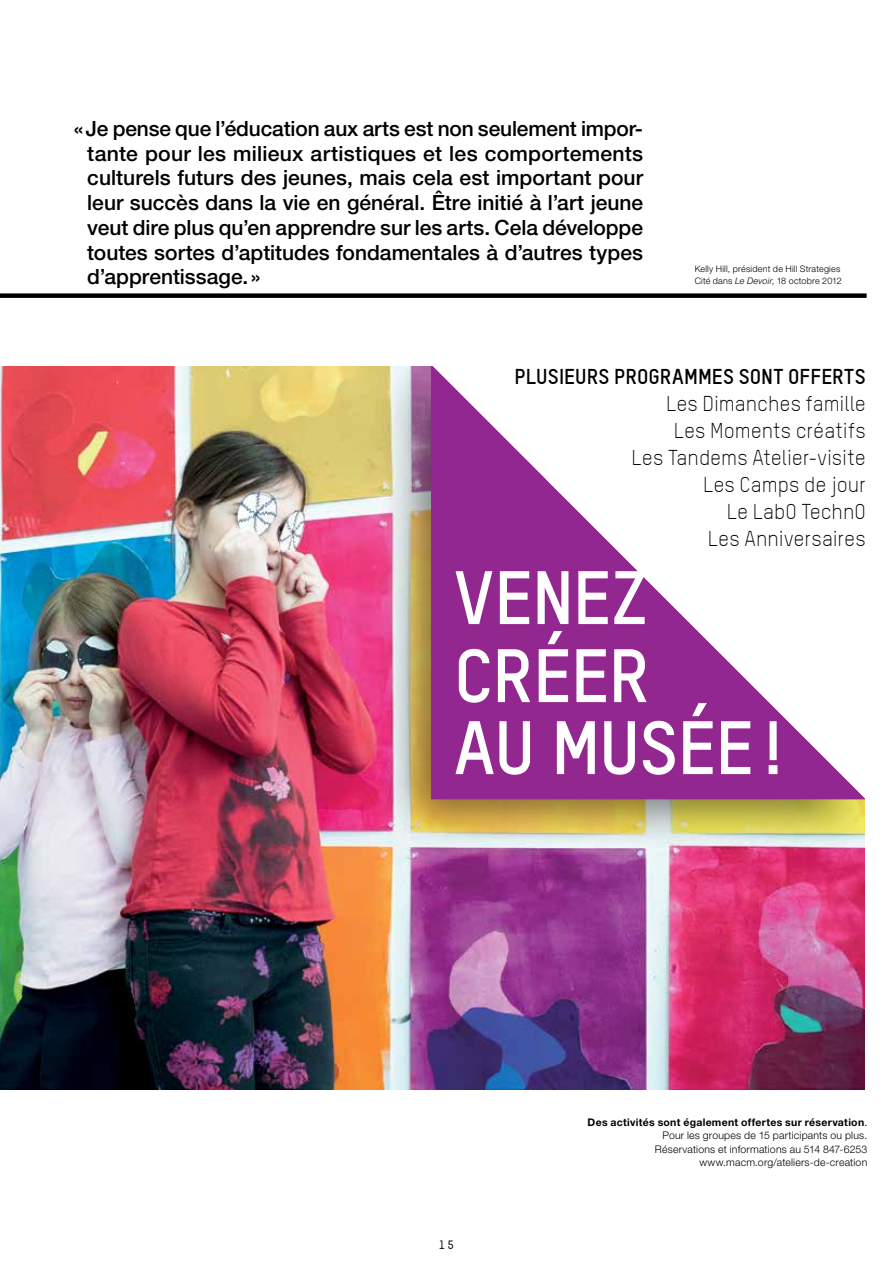
<style>
.page{position:relative;width:893px;height:1263px;background:#fff}
.page>*{position:absolute;margin:0;border:0;box-sizing:border-box;transform-origin:0 0}
.t1{font:700 74.1px/75px "TSTAR";letter-spacing:-.01em;color:#fff}
.t2{font:500 21px/24.8px "Helvetica Neue LT Pro";color:#000;text-align:justify}
.t3{font:300 21px/27px "TSTAR";color:#000;text-align:right}
.t4{font:700 21px "TSTAR";letter-spacing:.005em;color:#000}
.t5{font:700 12px "TSTAR Mono Round";color:#000}
.t6{font:300 10.5px/13.5px "Helvetica Neue LT Pro";letter-spacing:.02em;color:#000;text-align:right}
.t7{font:300 9px/12px "Helvetica Neue LT Pro";letter-spacing:.02em;color:#000}
.s1{font-style:italic}
.s2{font-weight:700}
.s3{font-weight:400}
</style>
<div class="page">
<img style="left:0;top:366px;width:865px;height:724px">
<div style="left:0;top:293px;width:867px;height:5px;background:#000"></div>
<div style="left:378px;top:344px;width:509px;height:508px;background:#000;opacity:.5"></div>
<svg style="left:372px;top:365px;width:515px;height:461px"></svg>
<div style="left:866px;top:723px;width:27px;height:540px;background:#fff"></div>
<div style="left:0;top:300px;width:893px;height:65px;background:#fff"></div>
<p class="t2" style="left:87px;top:116px;width:557px;text-indent:-14px">«Je pense que l’éducation aux arts est non seulement impor&shy;tante pour les milieux artistiques et les comportements culturels futurs des jeunes, mais cela est important pour leur succès dans la vie en général. Être initié à l’art jeune veut dire plus qu’en apprendre sur les arts. Cela développe toutes sortes d’aptitudes fondamentales à d’autres types d’apprentissage. »</p>
<p class="t7" style="left:695px;top:263px;width:149px">Kelly Hill, président de Hill Strategies<br>Cité dans <span class="s1">Le Devoir</span>, 18 octobre 2012</p>
<p class="t4" style="left:514px;top:363px;width:353px">PLUSIEURS PROGRAMMES SONT OFFERTS</p>
<p class="t3" style="left:632px;top:390px;width:236px">Les Dimanches famille<br>Les Moments créatifs<br>Les Tandems Atelier-visite<br>Les Camps de jour<br>Le LabO TechnO<br>Les Anniversaires</p>
<h1 class="t1" style="left:454px;top:558px;width:331px">VENEZ<br>CRÉER<br>AU MUSÉE!</h1>
<p class="t5" style="left:439px;top:1238px;width:17px">15</p>
<p class="t6" style="left:588px;top:1115px;width:281px"><span class="s2">Des activités sont également offertes sur réservation</span><span class="s3">.<br></span>Pour les groupes de 15 participants ou plus.<br>Réservations et informations au 514 847-6253 www.macm.org/ateliers-de-creation</p>
</div>
